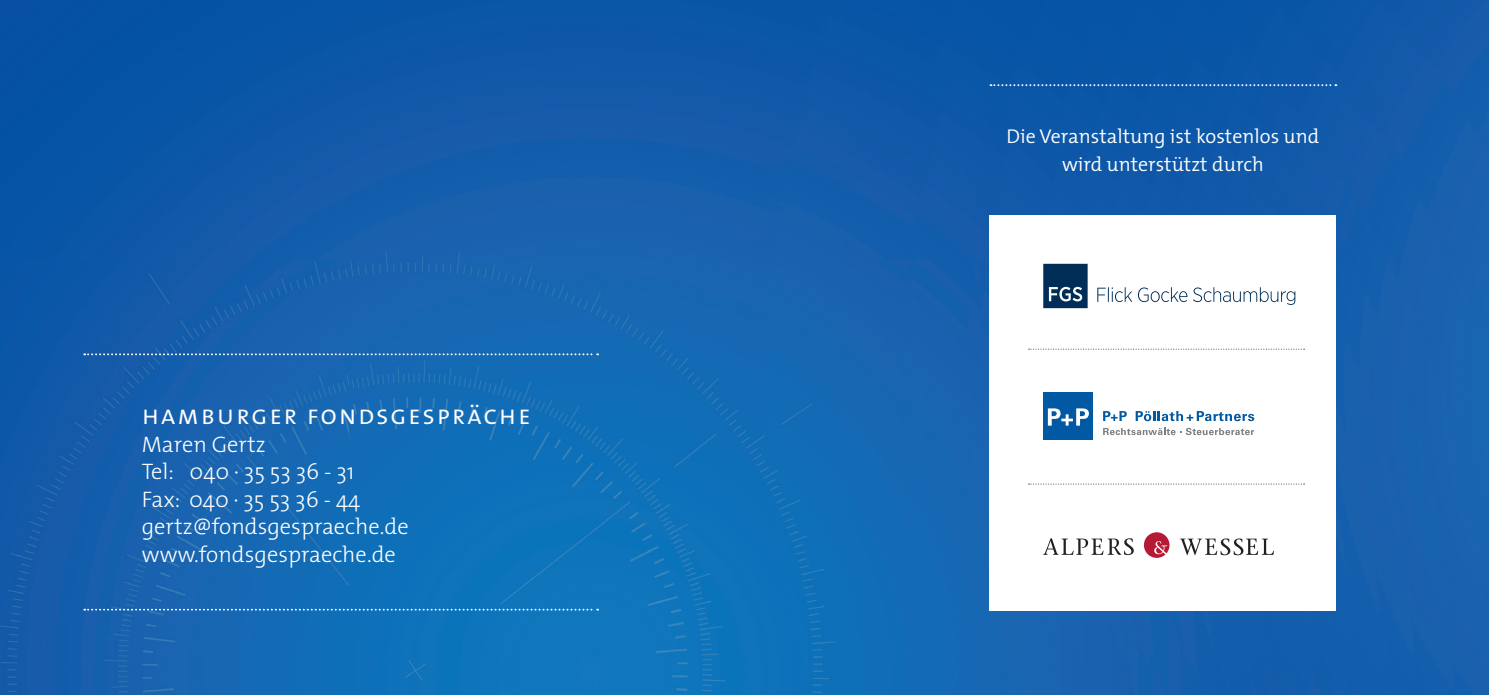
<style>
.page{position:relative;width:1489px;height:695px;background:#fff}
.page>*{position:absolute;margin:0;border:0;box-sizing:border-box;transform-origin:0 0}
.t1{font:27.5px "The Mix Semi Light Caps";letter-spacing:.06em;color:#fff}
.t2{font:300 22.5px/27.5px "The Mix";color:#fff}
.t3{font:300 20px/27.5px "The Mix";color:#fff;text-align:center}
</style>
<div class="page">
<img style="left:0;top:0;width:1488px;height:694px">
<svg style="left:84px;top:353px;width:514px;height:2px"></svg>
<svg style="left:84px;top:608px;width:514px;height:2px"></svg>
<svg style="left:990px;top:84px;width:346px;height:2px"></svg>
<div style="left:989px;top:215px;width:347px;height:395px;background:#fff"></div>
<svg style="left:1028px;top:348px;width:276px;height:1px"></svg>
<svg style="left:1028px;top:483px;width:276px;height:1px"></svg>
<svg style="left:1179px;top:538px;width:94px;height:17px"></svg>
<svg style="left:1043px;top:538px;width:90px;height:17px"></svg>
<div style="left:1143px;top:532px;width:26px;height:25px;background:#b61934;border-radius:50%"></div>
<svg style="left:1154px;top:541px;width:13px;height:13px"></svg>
<svg style="left:1103px;top:411px;width:23px;height:10px"></svg>
<svg style="left:1135px;top:411px;width:119px;height:10px"></svg>
<svg style="left:1103px;top:428px;width:150px;height:7px"></svg>
<div style="left:1043px;top:392px;width:49px;height:48px;background:#0159a3"></div>
<svg style="left:1047px;top:408px;width:41px;height:17px"></svg>
<svg style="left:1097px;top:287px;width:198px;height:18px"></svg>
<svg style="left:1043px;top:264px;width:44px;height:44px;background:#1c4568"></svg>
<p class="t1" style="left:142px;top:392px;width:390px">hamburger fondsgespräche</p>
<p class="t2" style="left:142px;top:429px;width:268px">Maren Gertz<br>Tel: 040 · 35 53 36 - 31<br>Fax: 040 · 35 53 36 - 44 gertz@fondsgespraeche.de www.fondsgespraeche.de</p>
<p class="t3" style="left:1006px;top:122px;width:314px">Die Veranstaltung ist kostenlos und wird unterstützt durch</p>
</div>
